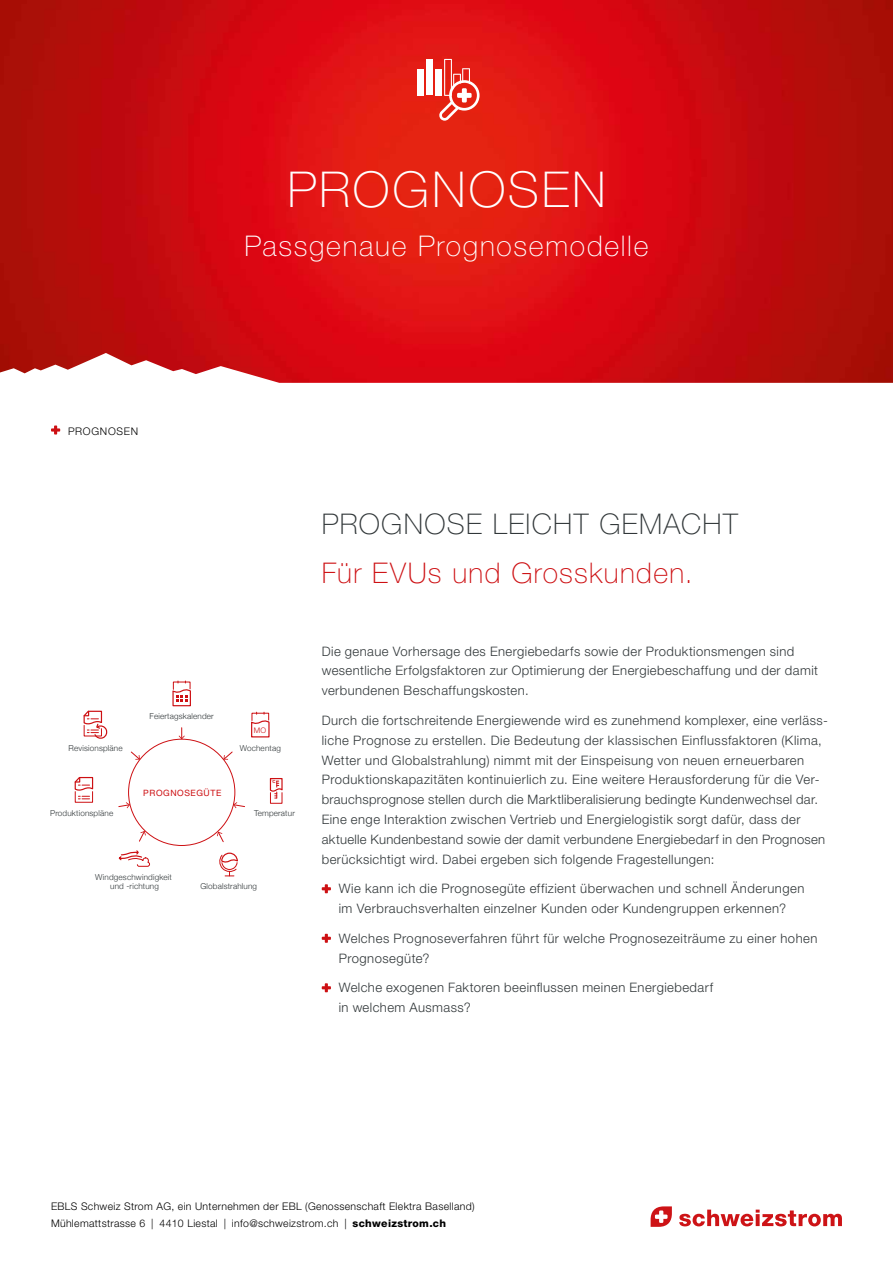
<style>
.page{position:relative;width:893px;height:1263px;background:#fff}
.page>*{position:absolute;margin:0;border:0;box-sizing:border-box;transform-origin:0 0}
.t1{font:100 49.5px "Helvetica Neue LT Std";letter-spacing:.055em;color:#fff}
.t2{font:100 28.5px "Helvetica Neue LT Std";letter-spacing:.06em;color:#fff}
.t3{font:100 28.5px "Helvetica Neue LT Std";letter-spacing:.05em;color:#cd1013}
.t4{font:100 28.5px "Helvetica Neue LT Std";letter-spacing:.045em;color:#313739}
.t5{font:300 13.05px/19.8px "Helvetica Neue LT Std";letter-spacing:.035em;color:#313739}
.t6{font:300 10.5px/16.5px "Helvetica Neue LT Std";letter-spacing:.03em;color:#000}
.t7{font:300 10.5px "Helvetica Neue LT Std";letter-spacing:.065em;color:#000}
.t8{font:8.7px "Helvetica Neue LT Std";letter-spacing:.065em;color:#cd1013}
.t9{font:300 8.1px/9.3px "Helvetica Neue";letter-spacing:.02em;color:#313739;text-align:center}
.t10{font:300 7.65px "Helvetica Neue LT Std";color:#cd1013}
.t11{font:700 4.2px "Helvetica";color:#cd1013}
.s1{font-weight:800}
</style>
<div class="page">
<img style="left:0;top:0;width:893px;height:353px">
<svg style="left:0;top:353px;width:893px;height:82px"></svg>
<svg style="left:51px;top:425px;width:9px;height:9px"></svg>
<svg style="left:322px;top:884px;width:9px;height:9px"></svg>
<svg style="left:322px;top:934px;width:9px;height:9px"></svg>
<svg style="left:322px;top:983px;width:9px;height:9px"></svg>
<svg style="left:83px;top:710px;width:25px;height:29px"></svg>
<div style="left:75px;top:791px;width:18px;height:12px;border:1px solid #cd1013"></div>
<svg style="left:74px;top:776px;width:20px;height:23px"></svg>
<svg style="left:172px;top:681px;width:19px;height:26px"></svg>
<svg style="left:251px;top:712px;width:19px;height:26px"></svg>
<div style="left:270px;top:792px;width:12px;height:12px;border:1px solid #cd1013"></div>
<svg style="left:269px;top:778px;width:14px;height:21px"></svg>
<svg style="left:219px;top:852px;width:19px;height:24px"></svg>
<svg style="left:118px;top:850px;width:32px;height:17px"></svg>
<svg style="left:179px;top:728px;width:6px;height:11px"></svg>
<svg style="left:223px;top:751px;width:10px;height:9px"></svg>
<svg style="left:233px;top:802px;width:12px;height:6px"></svg>
<svg style="left:217px;top:831px;width:7px;height:12px"></svg>
<svg style="left:139px;top:831px;width:7px;height:11px"></svg>
<svg style="left:118px;top:802px;width:12px;height:6px"></svg>
<svg style="left:130px;top:751px;width:10px;height:9px"></svg>
<svg style="left:679px;top:1209px;width:163px;height:17px"></svg>
<svg style="left:651px;top:1206px;width:21px;height:21px"></svg>
<div style="left:426px;top:59px;width:7px;height:36px;background:#fff"></div>
<div style="left:417px;top:69px;width:7px;height:26px;background:#fff"></div>
<div style="left:435px;top:69px;width:7px;height:26px;background:#fff"></div>
<svg style="left:439px;top:59px;width:41px;height:62px"></svg>
<p class="t7" style="left:68px;top:424px;width:72px">PROGNOSEN</p>
<h1 class="t1" style="left:287px;top:161px;width:320px">PROGNOSEN</h1>
<h2 class="t2" style="left:244px;top:230px;width:405px">Passgenaue Prognosemodelle</h2>
<h2 class="t4" style="left:322px;top:507px;width:418px">PROGNOSE LEICHT GEMACHT</h2>
<h2 class="t3" style="left:322px;top:557px;width:372px">Für EVUs und Grosskunden.</h2>
<p class="t9" style="left:150px;top:711px;width:66px">Feiertagskalender</p>
<p class="t10" style="left:254px;top:725px;width:14px">MO</p>
<p class="t9" style="left:69px;top:743px;width:56px">Revisionspläne</p>
<p class="t9" style="left:240px;top:742px;width:43px">Wochentag</p>
<p class="t9" style="left:50px;top:808px;width:65px">Produktionspläne</p>
<p class="t8" style="left:143px;top:787px;width:80px">PROGNOSEGÜTE</p>
<p class="t11" style="left:272px;top:779px;width:5px">˚C</p>
<p class="t9" style="left:254px;top:808px;width:42px">Temperatur</p>
<p class="t9" style="left:95px;top:871px;width:78px">Windgeschwindigkeit und -richtung</p>
<p class="t9" style="left:200px;top:881px;width:58px">Globalstrahlung</p>
<p class="t5" style="left:322px;top:641px;width:498px">Die genaue Vorhersage des Energiebedarfs sowie der Produktionsmengen sind wesentliche Erfolgsfaktoren zur Optimierung der Energiebeschaffung und der damit verbundenen Beschaffungskosten.</p>
<p class="t5" style="left:322px;top:710px;width:508px">Durch die fortschreitende Energiewende wird es zunehmend komplexer, eine verläss&shy;liche Prognose zu erstellen. Die Bedeutung der klassischen Einflussfaktoren (Klima, Wetter und Globalstrahlung) nimmt mit der Einspeisung von neuen erneuerbaren Produktionskapazitäten kontinuierlich zu. Eine weitere Herausforderung für die Ver&shy;brauchsprognose stellen durch die Marktliberalisierung bedingte Kundenwechsel dar.<br>Eine enge Interaktion zwischen Vertrieb und Energielogistik sorgt dafür, dass der aktuelle Kundenbestand sowie der damit verbundene Energiebedarf in den Prognosen berücksichtigt wird. Dabei ergeben sich folgende Fragestellungen:</p>
<p class="t5" style="left:339px;top:878px;width:467px">Wie kann ich die Prognosegüte effizient überwachen und schnell Änderungen im Verbrauchsverhalten einzelner Kunden oder Kundengruppen erkennen?</p>
<p class="t5" style="left:339px;top:928px;width:480px">Welches Prognoseverfahren führt für welche Prognosezeiträume zu einer hohen<br>Prognosegüte?</p>
<p class="t5" style="left:339px;top:977px;width:376px">Welche exogenen Faktoren beeinflussen meinen Energiebedarf in welchem Ausmass?</p>
<p class="t6" style="left:51px;top:1198px;width:425px">EBLS Schweiz Strom AG, ein Unternehmen der EBL (Genossenschaft Elektra Baselland)<br>Mühlemattstrasse 6 | 4410 Liestal | info@schweizstrom.ch | <span class="s1">schweizstrom.ch</span></p>
</div>
